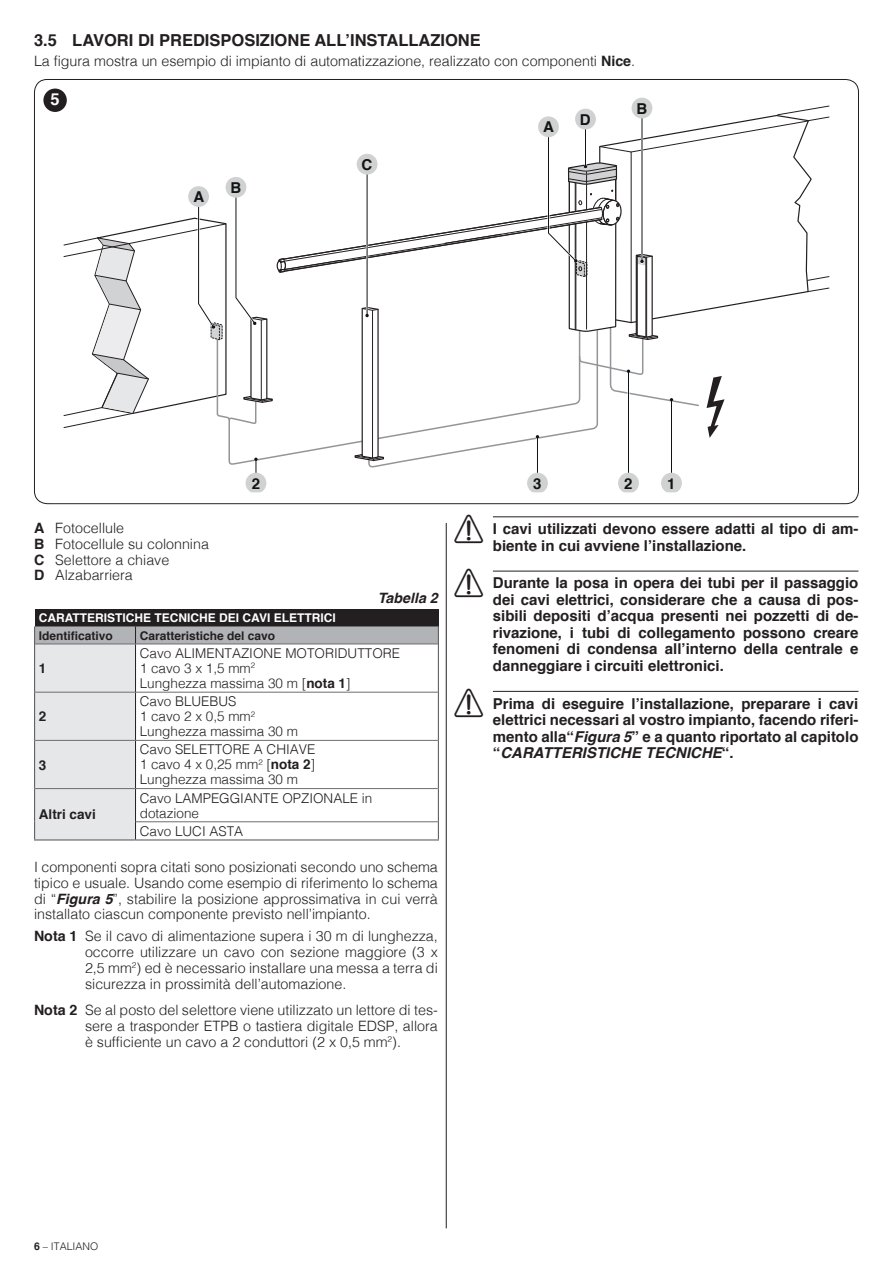
<style>
.page{position:relative;width:893px;height:1263px;background:#fff}
.page>*{position:absolute;margin:0;border:0;box-sizing:border-box;transform-origin:0 0}
.t1{font:700 16.5px "Helvetica";color:#231f20}
.t2{font:700 16.5px "Helvetica";color:#fff}
.t3{font:700 15px/16.5px "Helvetica";color:#231f20;text-align:justify}
.t4{font:700 15px "Helvetica";color:#111416}
.t5{font:300 14.25px/15.8px "Helvetica";color:#231f20;text-align:justify}
.t6{font:italic 700 14.25px "Helvetica";color:#231f20}
.t7{font:300 13.5px/15px "Helvetica";color:#231f20}
.t8{font:700 13.5px "Helvetica";color:#231f20}
.t9{font:700 12px "Helvetica";color:#fff}
.t10{font:700 12px "Helvetica";color:#231f20}
.t11{font:300 10.5px "Helvetica";color:#231f20}
.s1{font-weight:700}
.s2{font-weight:700;font-style:italic}
.s3{font-family:"NICE Simboli";font-weight:400;font-size:28.5px}
.s4{font-style:italic}
</style>
<div class="page">
<div style="left:246px;top:473px;width:20px;height:20px;background:#d0d1d1;border-radius:50%"></div>
<div style="left:527px;top:473px;width:21px;height:20px;background:#d0d1d1;border-radius:50%"></div>
<div style="left:618px;top:473px;width:21px;height:20px;background:#d0d1d1;border-radius:50%"></div>
<div style="left:661px;top:473px;width:21px;height:20px;background:#d0d1d1;border-radius:50%"></div>
<svg style="left:64px;top:106px;width:765px;height:377px"></svg>
<div style="left:632px;top:98px;width:20px;height:20px;background:#d0d1d1;border-radius:50%"></div>
<div style="left:39px;top:85px;width:815px;height:418px;border:11px solid #fff;border-radius:7px"></div>
<div style="left:43px;top:89px;width:24px;height:23px;background:#231f20;border-radius:50%"></div>
<div style="left:35px;top:609px;width:403px;height:17px;background:#231f20"></div>
<svg style="left:34px;top:626px;width:405px;height:214px"></svg>
<hr style="left:35px;top:644px;width:101px;height:1px;background:#6c6d70">
<hr style="left:136px;top:644px;width:302px;height:1px;background:#6c6d70">
<hr style="left:35px;top:692px;width:101px;height:1px;background:#6c6d70">
<hr style="left:136px;top:692px;width:302px;height:1px;background:#6c6d70">
<hr style="left:35px;top:740px;width:101px;height:1px;background:#6c6d70">
<hr style="left:136px;top:740px;width:302px;height:1px;background:#6c6d70">
<hr style="left:35px;top:788px;width:101px;height:1px;background:#6c6d70">
<hr style="left:136px;top:788px;width:302px;height:1px;background:#6c6d70">
<hr style="left:136px;top:821px;width:302px;height:1px;background:#6c6d70">
<hr style="left:446px;top:523px;width:1px;height:705px;background:#231f20">
<hr style="left:493px;top:516px;width:365px;height:1px;background:#231f20">
<hr style="left:493px;top:571px;width:365px;height:1px;background:#231f20">
<hr style="left:493px;top:691px;width:365px;height:1px;background:#231f20">
<p class="t1" style="left:34px;top:27px;width:448px">3.5 LAVORI DI PREDISPOSIZIONE ALL’INSTALLAZIONE</p>
<p class="t5" style="left:34px;top:52px;width:603px">La figura mostra un esempio di impianto di automatizzazione, realizzato con componenti <span class="s1">Nice</span>.</p>
<p class="t2" style="left:51px;top:86px;width:11px">5</p>
<p class="t4" style="left:193px;top:185px;width:12px">A</p>
<p class="t4" style="left:230px;top:175px;width:12px">B</p>
<p class="t4" style="left:362px;top:152px;width:12px">C</p>
<p class="t4" style="left:543px;top:115px;width:12px">A</p>
<p class="t4" style="left:580px;top:107px;width:12px">D</p>
<p class="t4" style="left:636px;top:96px;width:12px">B</p>
<p class="t4" style="left:252px;top:471px;width:10px">2</p>
<p class="t4" style="left:533px;top:471px;width:10px">3</p>
<p class="t4" style="left:624px;top:471px;width:10px">2</p>
<p class="t4" style="left:667px;top:471px;width:10px">1</p>
<p class="t5" style="left:34px;top:519px;width:176px;text-align:left"><span class="s1">A</span> Fotocellule<br><span class="s1">B</span> Fotocellule su colonnina<br><span class="s1">C</span> Selettore a chiave<br><span class="s1">D</span> Alzabarriera</p>
<p class="t6" style="left:378px;top:587px;width:61px">Tabella 2</p>
<p class="t9" style="left:39px;top:608px;width:298px">CARATTERISTICHE TECNICHE DEI CAVI ELETTRICI</p>
<p class="t10" style="left:39px;top:626px;width:76px">Identificativo</p>
<p class="t10" style="left:140px;top:626px;width:137px">Caratteristiche del cavo</p>
<p class="t8" style="left:39px;top:657px;width:9px">1</p>
<p class="t7" style="left:140px;top:645px;width:262px">Cavo ALIMENTAZIONE MOTORIDUTTORE<br>1 cavo 3 x 1,5 mm<sup>2<br></sup>Lunghezza massima 30 m [<span class="s1">nota 1</span>]</p>
<p class="t8" style="left:39px;top:706px;width:9px">2</p>
<p class="t8" style="left:39px;top:754px;width:9px">3</p>
<p class="t7" style="left:140px;top:693px;width:160px">Cavo BLUEBUS<br>1 cavo 2 x 0,5 mm<sup>2<br></sup>Lunghezza massima 30 m</p>
<p class="t7" style="left:140px;top:741px;width:177px;text-align:justify">Cavo SELETTORE A CHIAVE 1 cavo 4 x 0,25 mm<sup>2</sup> [<span class="s1">nota 2</span>] Lunghezza massima 30 m</p>
<p class="t7" style="left:140px;top:789px;width:234px">Cavo LAMPEGGIANTE OPZIONALE in dotazione</p>
<p class="t7" style="left:140px;top:822px;width:105px">Cavo LUCI ASTA</p>
<p class="t5" style="left:34px;top:858px;width:405px">I componenti sopra citati sono posizionati secondo uno schema tipico e usuale. Usando come esempio di riferimento lo schema di “<span class="s2">Figura 5</span>”, stabilire la posizione approssimativa in cui verrà installato ciascun componente previsto nell’impianto.</p>
<p class="t5" style="left:85px;top:927px;width:354px;text-indent:-51px"><span class="s1">Nota 1</span> Se il cavo di alimentazione supera i 30 m di lunghezza, occorre utilizzare un cavo con sezione maggiore (3 x 2,5 mm<sup>2</sup>) ed è necessario installare una messa a terra di sicurezza in prossimità dell’automazione.</p>
<p class="t5" style="left:85px;top:1001px;width:354px;text-indent:-51px"><span class="s1">Nota 2</span> Se al posto del selettore viene utilizzato un lettore di tes&shy;sere a trasponder ETPB o tastiera digitale EDSP, allora è sufficiente un cavo a 2 conduttori (2 x 0,5 mm<sup>2</sup>).</p>
<p class="t8" style="left:39px;top:804px;width:59px">Altri cavi</p>
<p class="t3" style="left:493px;top:521px;width:367px;text-indent:-38px"><span class="s3">A</span> I cavi utilizzati devono essere adatti al tipo di am&shy;biente in cui avviene l’installazione.</p>
<p class="t3" style="left:493px;top:575px;width:367px;text-indent:-38px"><span class="s3">A</span> Durante la posa in opera dei tubi per il passaggio dei cavi elettrici, considerare che a causa di pos&shy;sibili depositi d’acqua presenti nei pozzetti di de&shy;rivazione, i tubi di collegamento possono creare fenomeni di condensa all’interno della centrale e danneggiare i circuiti elettronici.</p>
<p class="t3" style="left:493px;top:695px;width:367px;text-indent:-38px"><span class="s3">A</span> Prima di eseguire l’installazione, preparare i cavi elettrici necessari al vostro impianto, facendo riferi&shy;mento alla“<span class="s4">Figura 5</span>” e a quanto riportato al capitolo “<span class="s4">CARATTERISTICHE TECNICHE</span>“.</p>
<p class="t11" style="left:34px;top:1237px;width:66px"><span class="s1">6</span> – ITALIANO</p>
</div>
